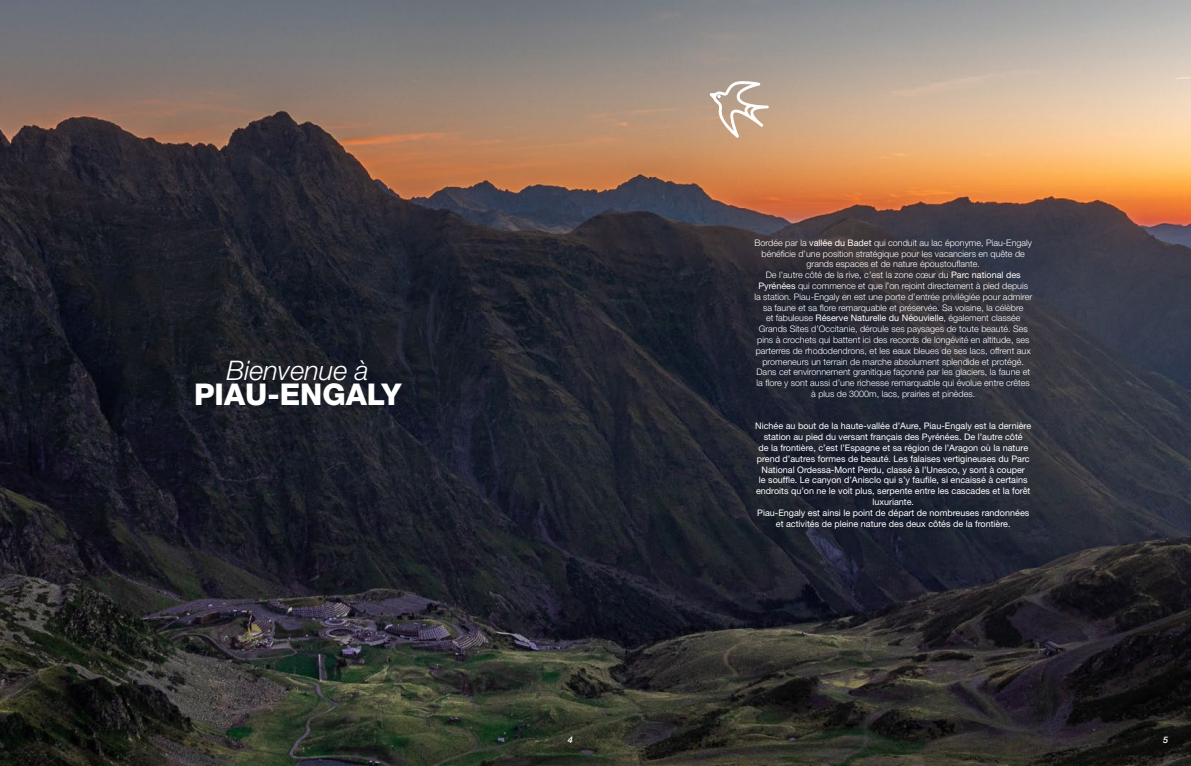
<style>
.page{position:relative;width:1191px;height:766px;background:#fff}
.page>*{position:absolute;margin:0;border:0;box-sizing:border-box;transform-origin:0 0}
.t1{font:800 30px "Helvetica Neue LT Std";color:#fff}
.t2{font:italic 300 27px "Helvetica Neue LT Std";color:#fff}
.t3{font:300 9px/10.8px "Helvetica Neue LT Std";color:#fff;text-align:center}
.t4{font:9px/10.8px "Helvetica Neue LT Std";color:#fff;text-align:center}
.t5{font:italic 500 9px "Helvetica Neue";color:#fff}
.s1{font-weight:400}
</style>
<div class="page">
<img style="left:0;top:0;width:1191px;height:765px">
<svg style="left:710px;top:81px;width:58px;height:56px"></svg>
<h2 class="t2" style="left:226px;top:354px;width:144px">Bienvenue à</h2>
<h1 class="t1" style="left:194px;top:377px;width:209px">PIAU-ENGALY</h1>
<p class="t3" style="left:754px;top:237px;width:279px">Bordée par la <span class="s1">vallée du Badet</span> qui conduit au lac éponyme, Piau-Engaly bénéficie d’une position stratégique pour les vacanciers en quête de grands espaces et de nature époustouflante.<br>De l’autre côté de la rive, c’est la zone cœur du <span class="s1">Parc national des Pyrénées</span> qui commence et que l’on rejoint directement à pied depuis la station. Piau-Engaly en est une porte d’entrée privilégiée pour admirer sa faune et sa flore remarquable et préservée. Sa voisine, la célèbre<br>et fabuleuse <span class="s1">Réserve Naturelle du Néouvielle</span>, également classée Grands Sites d’Occitanie, déroule ses paysages de toute beauté. Ses pins à crochets qui battent ici des records de longévité en altitude, ses parterres de rhododendrons, et les eaux bleues de ses lacs, offrent aux promeneurs un terrain de marche absolument splendide et protégé.<br>Dans cet environnement granitique façonné par les glaciers, la faune et la flore y sont aussi d’une richesse remarquable qui évolue entre crêtes à plus de 3000m, lacs, prairies et pinèdes.</p>
<p class="t4" style="left:755px;top:420px;width:278px">Nichée au bout de la haute-vallée d’Aure, Piau-Engaly est la dernière station au pied du versant français des Pyrénées. De l’autre côté<br>de la frontière, c’est l’Espagne et sa région de l’Aragon où la nature prend d’autres formes de beauté. Les falaises vertigineuses du Parc National Ordessa-Mont Perdu, classé à l’Unesco, y sont à couper<br>le souffle. Le canyon d’Anisclo qui s’y faufile, si encaissé à certains endroits qu’on ne le voit plus, serpente entre les cascades et la forêt luxuriante.<br>Piau-Engaly est ainsi le point de départ de nombreuses randonnées et activités de pleine nature des deux côtés de la frontière.</p>
<p class="t5" style="left:568px;top:732px;width:7px">4</p>
<p class="t5" style="left:1163px;top:732px;width:7px">5</p>
</div>
